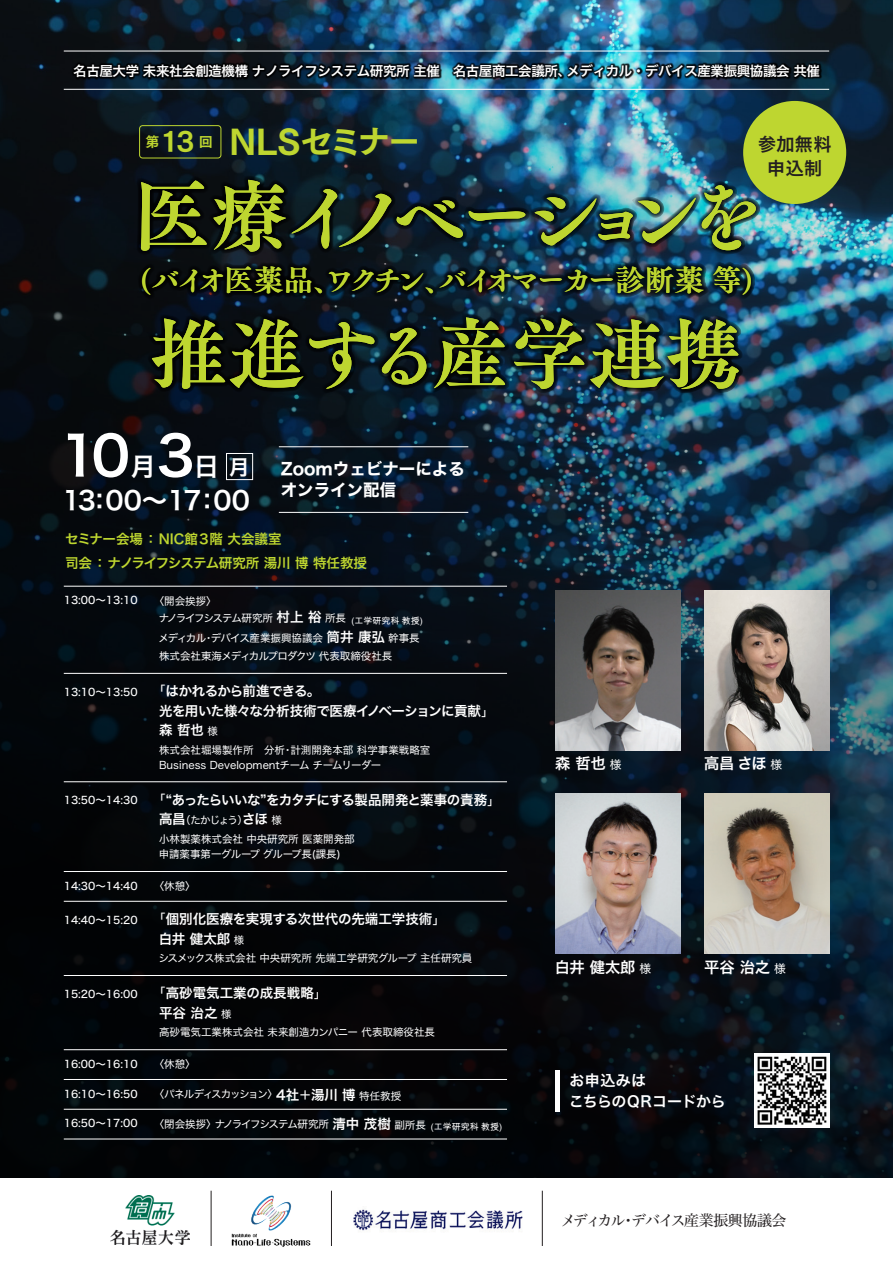
<style>
.page{position:relative;width:893px;height:1263px;background:#fff}
.page>*{position:absolute;margin:0;border:0;box-sizing:border-box;transform-origin:0 0}
.t1{font:77.85px "Tsuku A Old Min Pr 6 N B";letter-spacing:-.19em;color:#bed630}
.t2{font:77.85px "Tsuku A Old Min Pr 6 N B";color:#bed630}
.t3{font:54px "Hiragino Sans W6";color:#fff}
.t4{font:33.15px "Tsuku Go Pro E";letter-spacing:-.04em;color:#bed630}
.t5{font:29.7px "Tsuku A Old Min Pr 6 N B";letter-spacing:-.14em;color:#bed630}
.t6{font:25.5px "Hiragino Sans W6";letter-spacing:-.04em;color:#fff}
.t7{font:18px/24px "Hiragino Sans W6";letter-spacing:.025em;color:#231f20;text-align:center}
.t8{font:16.5px/21px "Hiragino Sans W7";color:#fff}
.t9{font:15.3px "Hiragino Sans W6";color:#fff}
.t10{font:15px "Hira Min Std N W4";letter-spacing:-.075em;color:#231f20}
.t11{font:15px/21px "Hiragino Sans W6";letter-spacing:.01em;color:#fff}
.t12{font:14.1px "Tsuku Go Pro E";color:#bed630}
.t13{font:13.5px/19.5px "Hiragino Sans W6";letter-spacing:-.03em;color:#fff}
.t14{font:13.5px "Hiragino Sans W6";letter-spacing:-.055em;color:#fff}
.t15{font:13.5px/19.5px "Hiragino Sans W6";color:#fff}
.t16{font:13.5px/24px "Hiragino Sans W6";letter-spacing:-.01em;color:#bed630}
.t17{font:10.5px/18.3px "Hiragino Sans W4";color:#fff}
.t18{font:10.5px "Hiragino Sans W5";color:#fff}
.t19{font:10.5px "Hiragino Sans W4";letter-spacing:-.055em;color:#fff}
.t20{font:10.5px/17.7px "Hiragino Sans W4";letter-spacing:-.075em;color:#fff}
.t21{font:10.5px "Hiragino Sans W4";letter-spacing:-.085em;color:#fff}
.t22{font:10.5px "Hiragino Sans W4";letter-spacing:-.02em;color:#fff}
.s1{font-size:25.95px}
.s2{font-family:"Tsuku A Old Min Pr 6 N M"}
.s3{font-size:25.5px}
.s4{font-size:21px}
.s5{font-family:"Hiragino Sans W6";font-size:13.5px}
.s6{font-family:"Hiragino Sans W5";font-size:10.5px}
.s7{font-family:"Hiragino Sans W4"}
.s8{font-family:"Hiragino Sans W4";font-size:10.5px}
.s9{font-family:"Hiragino Sans W4";font-size:13.5px}
.s10{font-size:13.5px}
.s11{font-family:"Hiragino Sans W4";font-size:11.85px}
</style>
<div class="page">
<img style="left:0;top:0;width:893px;height:1178px">
<img style="left:111px;top:1196px;width:79px;height:48px">
<img style="left:231px;top:1195px;width:80px;height:52px">
<hr style="left:64px;top:51px;width:765px;height:1px;background:#fff">
<hr style="left:64px;top:89px;width:765px;height:1px;background:#fff">
<img style="left:132px;top:172px;width:632px;height:227px">
<img style="left:71px;top:62px;width:751px;height:22px">
<img style="left:72px;top:63px;width:749px;height:21px">
<hr style="left:64px;top:586px;width:443px;height:1px;background:#fff">
<hr style="left:64px;top:673px;width:443px;height:1px;background:#fff">
<hr style="left:64px;top:781px;width:443px;height:1px;background:#fff">
<hr style="left:64px;top:975px;width:443px;height:1px;background:#fff">
<hr style="left:64px;top:1049px;width:443px;height:1px;background:#fff">
<hr style="left:64px;top:1079px;width:443px;height:1px;background:#fff">
<hr style="left:64px;top:1109px;width:443px;height:1px;background:#fff">
<hr style="left:64px;top:1139px;width:443px;height:1px;background:#fff">
<hr style="left:64px;top:871px;width:443px;height:1px;background:#fff">
<hr style="left:64px;top:901px;width:443px;height:1px;background:#fff">
<div style="left:139px;top:125px;width:82px;height:33px;border:1px solid #bed630;border-radius:3px"></div>
<div style="left:226px;top:453px;width:27px;height:27px;border:1px solid #fff"></div>
<div style="left:743px;top:101px;width:103px;height:103px;background:#bed630;border-radius:50%"></div>
<img style="left:353px;top:1209px;width:170px;height:22px">
<hr style="left:211px;top:1191px;width:1px;height:55px;background:#231f20">
<hr style="left:331px;top:1191px;width:1px;height:55px;background:#231f20">
<hr style="left:542px;top:1191px;width:1px;height:55px;background:#231f20">
<img style="left:555px;top:590px;width:125px;height:160px">
<img style="left:704px;top:590px;width:125px;height:160px">
<img style="left:555px;top:794px;width:125px;height:159px">
<img style="left:704px;top:793px;width:125px;height:160px">
<hr style="left:279px;top:446px;width:189px;height:1px;background:#fff">
<hr style="left:279px;top:512px;width:189px;height:1px;background:#fff">
<img style="left:755px;top:1053px;width:74px;height:75px">
<hr style="left:555px;top:1070px;width:4px;height:41px;background:#fff">
<p class="t13" style="left:73px;top:61px;width:748px">名古屋大学 未来社会創造機構 ナノライフシステム研究所 主催　名古屋商工会議所、メディカル・デバイス産業振興協議会 共催</p>
<h3 class="t12" style="left:146px;top:129px;width:69px">第<span class="s1">13</span> 回</h3>
<h3 class="t4" style="left:229px;top:112px;width:193px">NLSセミナー</h3>
<h3 class="t7" style="left:758px;top:131px;width:75px">参加無料申込制</h3>
<h1 class="t1" style="left:133px;top:146px;width:633px">医療イノベーションを</h1>
<h3 class="t5" style="left:140px;top:253px;width:615px"><span class="s2">(</span>バイオ医薬品、ワクチン、バイオマーカー診断薬 等<span class="s2">)</span></h3>
<h1 class="t2" style="left:150px;top:284px;width:595px">推進する産学連携</h1>
<h2 class="t3" style="left:60px;top:407px;width:192px">10<span class="s3">月</span>3<span class="s3">日</span><span class="s4">月</span></h2>
<h3 class="t6" style="left:62px;top:478px;width:189px">13:00～17:00</h3>
<h3 class="t8" style="left:281px;top:459px;width:186px">Zoomウェビナーによるオンライン配信</h3>
<p class="t16" style="left:65px;top:526px;width:303px">セミナー会場 ： NIC館３階 大会議室<br>司会 ： ナノライフシステム研究所 湯川 博 特任教授</p>
<p class="t18" style="left:64px;top:591px;width:75px">13:00～13:10</p>
<p class="t20" style="left:159px;top:591px;width:189px;text-indent:-5px">〈開会挨拶〉　<br>ナノライフシステム研究所 <span class="s5">村上 裕</span> 所長</p>
<p class="t17" style="left:159px;top:628px;width:263px">メディカル・デバイス産業振興協議会 <span class="s5">筒井 康弘</span> 幹事長株式会社東海メディカルプロダクツ 代表取締役社長</p>
<p class="t13" style="left:159px;top:681px;width:337px;text-indent:-95px"><span class="s6">13:10～13:50</span> <span class="s7">「</span>はかれるから前進できる。<br>光を用いた様々な分析技術で医療イノベーションに貢献<span class="s7">」</span>森 哲也 <span class="s8">様</span></p>
<p class="t17" style="left:159px;top:741px;width:273px;line-height:15px">株式会社堀場製作所　分析・計測開発本部 科学事業戦略室<br>Business Developmentチーム チームリーダー</p>
<p class="t14" style="left:64px;top:787px;width:438px"><span class="s6">13:50～14:30</span> <span class="s7">「</span>“あったらいいな”をカタチにする製品開発と薬事の責務<span class="s7">」</span></p>
<p class="t17" style="left:159px;top:810px;width:197px"><span class="s5">高昌</span>（たかじょう）<span class="s5">さほ</span> 様　<br>小林製薬株式会社 中央研究所 医薬開発部</p>
<p class="t22" style="left:159px;top:844px;width:183px">申請薬事第一グループ グループ長(課長)</p>
<p class="t18" style="left:64px;top:876px;width:75px">14:30～14:40</p>
<p class="t17" style="left:154px;top:876px;width:43px">〈休憩〉</p>
<p class="t15" style="left:159px;top:909px;width:289px;text-indent:-95px"><span class="s6">14:40～15:20</span> <span class="s7">「</span>個別化医療を実現する次世代の先端工学技術<span class="s7">」</span>白井 健太郎 <span class="s8">様</span></p>
<p class="t17" style="left:159px;top:948px;width:315px">シスメックス株式会社 中央研究所 先端工学研究グループ 主任研究員</p>
<p class="t18" style="left:64px;top:984px;width:265px">15:20～16:00 <span class="s9">「</span><span class="s5">高砂電気工業の成長戦略</span><span class="s9">」</span></p>
<p class="t13" style="left:159px;top:1002px;width:74px">平谷 治之 <span class="s8">様</span></p>
<p class="t17" style="left:159px;top:1022px;width:277px">高砂電気工業株式会社 未来創造カンパニー 代表取締役社長</p>
<p class="t18" style="left:64px;top:1054px;width:75px">16:00～16:10</p>
<p class="t17" style="left:154px;top:1054px;width:43px">〈休憩〉</p>
<p class="t18" style="left:64px;top:1084px;width:75px">16:10～16:50</p>
<p class="t21" style="left:154px;top:1085px;width:249px">〈パネルディスカッション〉<span class="s5">4社</span><span class="s10">＋</span><span class="s5">湯川 博</span> 特任教授</p>
<p class="t18" style="left:64px;top:1114px;width:75px">16:50～17:00</p>
<p class="t19" style="left:154px;top:1114px;width:273px">〈閉会挨拶〉ナノライフシステム研究所 <span class="s5">清中 茂樹</span> 副所長</p>
<h3 class="t9" style="left:555px;top:750px;width:68px">森 哲也 <span class="s11">様</span></h3>
<h3 class="t9" style="left:704px;top:750px;width:80px">高昌さほ <span class="s11">様</span></h3>
<h3 class="t9" style="left:555px;top:953px;width:98px">白井 健太郎 <span class="s11">様</span></h3>
<h3 class="t9" style="left:704px;top:953px;width:83px">平谷 治之 <span class="s11">様</span></h3>
<h3 class="t11" style="left:569px;top:1069px;width:159px">お申込みは<br>こちらのQRコードから</h3>
<h3 class="t10" style="left:561px;top:1209px;width:227px">メディカル・デバイス産業振興協議会</h3>
</div>
